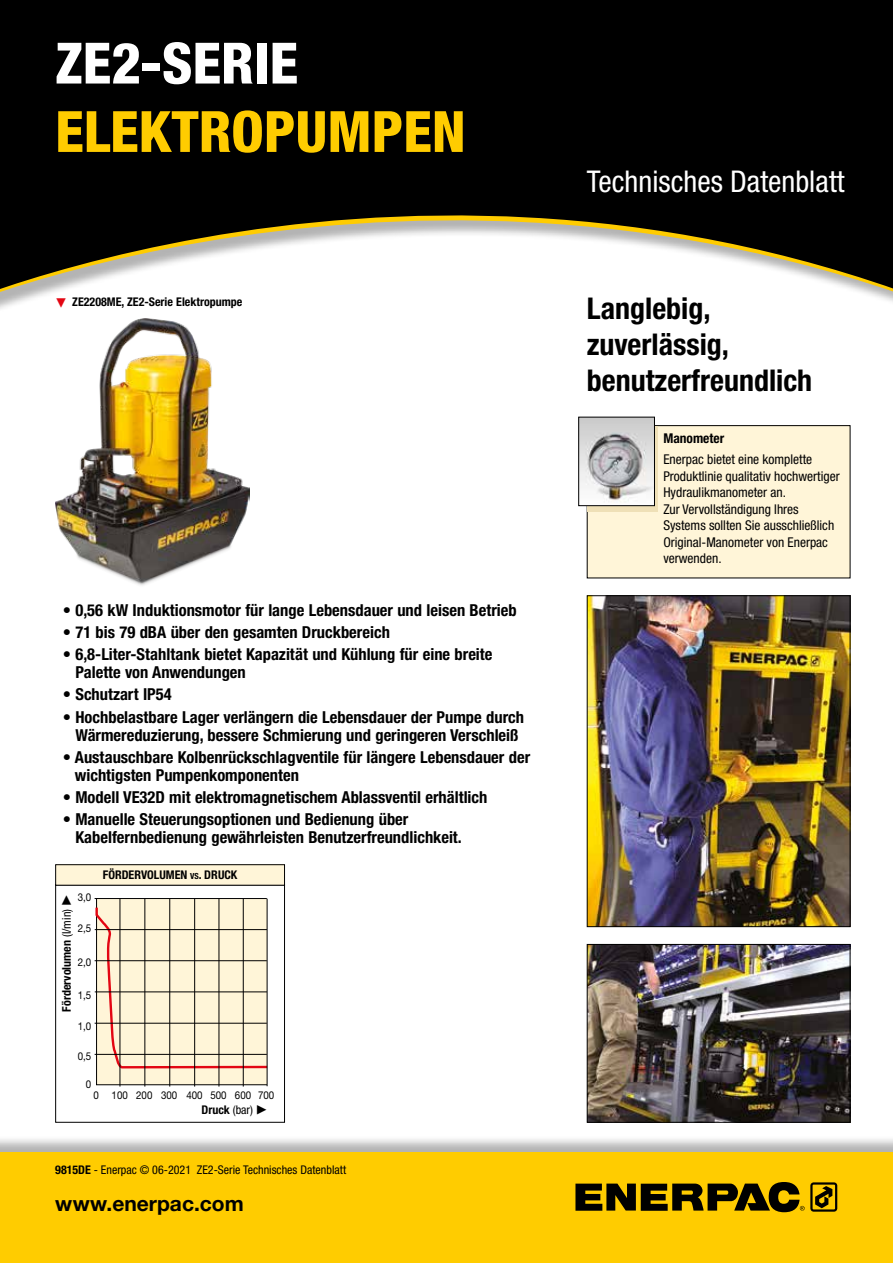
<style>
.page{position:relative;width:893px;height:1263px;background:#fff}
.page>*{position:absolute;margin:0;border:0;box-sizing:border-box;transform-origin:0 0}
.t1{font:800 condensed 57px "Helvetica Neue LTW1 G";color:#fc0}
.t2{font:800 condensed 57px "Helvetica Neue LTW1 G";color:#fff}
.t3{font:700 condensed 30px/36px "Helvetica Neue LTW1 G";color:#000}
.t4{font:condensed 30px "Helvetica Neue LTW1 G";color:#fff}
.t5{font:700 21px "Helvetica Neue LTW1 G";color:#000}
.t6{font:700 condensed 16.5px/18px "Helvetica Neue LTW1 G";color:#000}
.t7{font:condensed 13.5px/16.5px "Helvetica Neue LTW1 G";color:#000}
.t8{font:700 condensed 13.5px "Helvetica Neue LTW1 G";color:#000}
.t9{font:700 condensed 12px "Helvetica Neue LTW1 G";color:#000}
.t10{font:condensed 12px "Helvetica Neue LTW1 G";color:#000}
.t11{font:10.8px "Helvetica Neue LTW1 G";color:#000;scale:.9 1}
.s1{color:#e30613}
.s2{font-weight:400}
.s3{font-size:8.4px}
.s4{font-style:inherit}
.s5{font-weight:700}
</style>
<div class="page">
<svg style="left:0;top:0;width:893px;height:417px;fill:#000"></svg>
<div style="left:0;top:1135px;width:893px;height:128px;background:#000;opacity:.3"></div>
<div style="left:0;top:1152px;width:893px;height:111px;background:#fc0"></div>
<svg style="left:575px;top:1182px;width:262px;height:30px"></svg>
<img style="left:55px;top:319px;width:195px;height:267px">
<img style="left:589px;top:597px;width:259px;height:328px">
<div style="left:587px;top:595px;width:263px;height:332px;border:1px solid #000"></div>
<img style="left:589px;top:946px;width:259px;height:175px">
<div style="left:587px;top:944px;width:263px;height:179px;border:1px solid #000"></div>
<div style="left:587px;top:426px;width:263px;height:152px;background:#fff5d8"></div>
<svg style="left:588px;top:426px;width:70px;height:85px"></svg>
<img style="left:580px;top:419px;width:73px;height:85px">
<div style="left:578px;top:417px;width:77px;height:89px;border:1px solid #000"></div>
<svg style="left:94px;top:898px;width:174px;height:187px"></svg>
<hr style="left:95px;top:898px;width:172px;height:1px;background:#000">
<hr style="left:95px;top:1054px;width:172px;height:1px;background:#000">
<hr style="left:95px;top:1023px;width:172px;height:1px;background:#000">
<hr style="left:95px;top:992px;width:172px;height:1px;background:#000">
<hr style="left:95px;top:929px;width:172px;height:1px;background:#000">
<hr style="left:95px;top:960px;width:172px;height:1px;background:#000">
<hr style="left:267px;top:899px;width:1px;height:187px;background:#000">
<hr style="left:120px;top:899px;width:1px;height:187px;background:#000">
<hr style="left:145px;top:899px;width:1px;height:187px;background:#000">
<hr style="left:169px;top:899px;width:1px;height:187px;background:#000">
<hr style="left:243px;top:899px;width:1px;height:187px;background:#000">
<hr style="left:194px;top:899px;width:1px;height:187px;background:#000">
<hr style="left:219px;top:899px;width:1px;height:187px;background:#000">
<div style="left:55px;top:884px;width:230px;height:239px;border:1px solid #000"></div>
<div style="left:56px;top:865px;width:229px;height:20px;background:#fff5d8"></div>
<div style="left:55px;top:864px;width:230px;height:21px;border:1px solid #000"></div>
<h1 class="t2" style="left:55px;top:28px;width:244px">ZE2-SERIE</h1>
<h1 class="t1" style="left:55px;top:97px;width:412px">ELEKTROPUMPEN</h1>
<p class="t9" style="left:55px;top:295px;width:189px"><span class="s1">▼</span> ZE2208ME, ZE2-Serie Elektropumpe</p>
<p class="t6" style="left:63px;top:601px;width:455px">• 0,56 kW Induktionsmotor für lange Lebensdauer und leisen Betrieb</p>
<p class="t6" style="left:63px;top:623px;width:329px">• 71 bis 79 dBA über den gesamten Druckbereich</p>
<p class="t6" style="left:75px;top:645px;width:418px;text-indent:-13px">• 6,8-Liter-Stahltank bietet Kapazität und Kühlung für eine breite<br>Palette von Anwendungen</p>
<p class="t6" style="left:63px;top:686px;width:110px">• Schutzart IP54</p>
<p class="t6" style="left:63px;top:708px;width:463px;text-align:center">• Hochbelastbare Lager verlängern die Lebensdauer der Pumpe durch<br>Wärmereduzierung, bessere Schmierung und geringeren Verschleiß</p>
<p class="t6" style="left:75px;top:748px;width:457px;text-indent:-12px">• Austauschbare Kolbenrückschlagventile für längere Lebensdauer der wichtigsten Pumpenkomponenten</p>
<p class="t6" style="left:63px;top:788px;width:426px">• Modell VE32D mit elektromagnetischem Ablassventil erhältlich</p>
<p class="t6" style="left:75px;top:811px;width:388px;text-indent:-13px">• Manuelle Steuerungsoptionen und Bedienung über<br>Kabelfernbedienung gewährleisten Benutzerfreundlichkeit.</p>
<p class="t11" style="left:78px;top:891px;width:17px">3,0</p>
<p class="t9" style="left:59px;top:1011px;width:119px;rotate:-90deg">Fördervolumen <span class="s2">(l/min)</span> ▶</p>
<p class="t11" style="left:78px;top:922px;width:17px">2,5</p>
<p class="t11" style="left:78px;top:956px;width:17px">2,0</p>
<p class="t11" style="left:78px;top:989px;width:17px">1,5</p>
<p class="t11" style="left:78px;top:1019px;width:17px">1,0</p>
<p class="t11" style="left:78px;top:1049px;width:17px">0,5</p>
<p class="t11" style="left:86px;top:1077px;width:8px">0</p>
<p class="t9" style="left:103px;top:868px;width:136px">FÖRDERVOLUMEN <span class="s3">vs</span><span class="s4">.</span> DRUCK</p>
<p class="t11" style="left:94px;top:1088px;width:8px">0</p>
<p class="t11" style="left:112px;top:1088px;width:182px">100 200 300 400 500 600 700</p>
<p class="t9" style="left:201px;top:1102px;width:68px">Druck <span class="s2">(bar)</span> ▶</p>
<p class="t10" style="left:55px;top:1162px;width:292px"><span class="s5">9815DE</span> - Enerpac © 06-2021 ZE2-Serie Technisches Datenblatt</p>
<p class="t5" style="left:55px;top:1190px;width:190px">www.enerpac.com</p>
<h2 class="t4" style="left:587px;top:163px;width:259px">Technisches Datenblatt</h2>
<h2 class="t3" style="left:587px;top:291px;width:227px">Langlebig, zuverlässig, benutzerfreundlich</h2>
<p class="t8" style="left:663px;top:430px;width:62px">Manometer</p>
<p class="t7" style="left:663px;top:451px;width:178px">Enerpac bietet eine komplette<br>Produktlinie qualitativ hochwertiger<br>Hydraulikmanometer an.<br>Zur Vervollständigung Ihres<br>Systems sollten Sie ausschließlich<br>Original-Manometer von Enerpac verwenden.</p>
</div>
